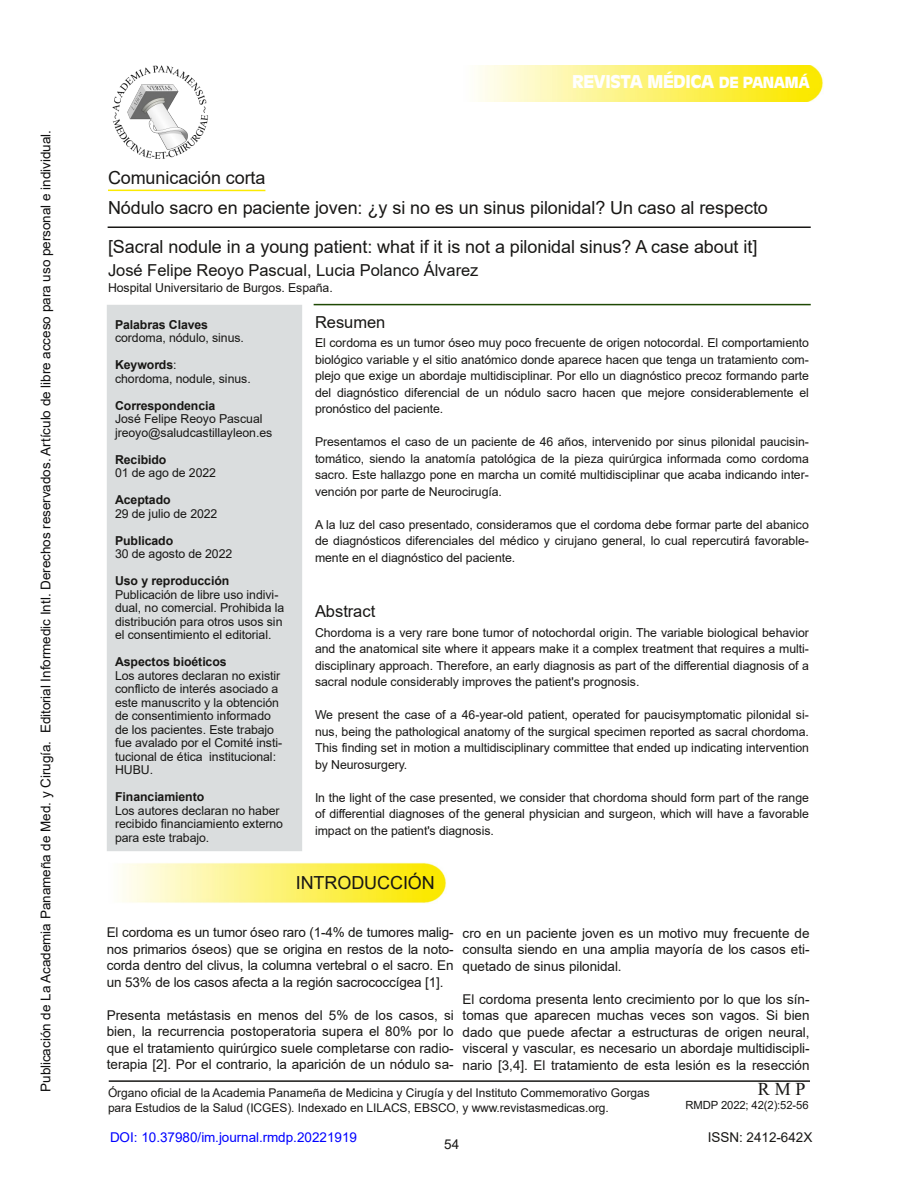
<style>
.page{position:relative;width:918px;height:1188px;background:#fff}
.page>*{position:absolute;margin:0;border:0;box-sizing:border-box;transform-origin:0 0}
.t1{font:18px/30px "Arial";letter-spacing:-.005em;color:#181715}
.t2{font:18px "Times New Roman";color:#181715}
.t3{font:700 17.25px "Antique Olive";letter-spacing:-.025em;color:#fff}
.t4{font:16.5px "Arial";color:#181715}
.t5{font:13.5px/16.5px "Arial";color:#181715;text-align:justify}
.t6{font:13.5px "Arial";color:#0d0d0d}
.t7{font:13.5px "Arial";color:#00f}
.t8{font:12.3px/16.5px "Arial";letter-spacing:-.005em;color:#181715;text-align:justify}
.t9{font:700 12.3px "Arial";letter-spacing:-.005em;color:#181715}
.t10{font:12px/15px "Arial";letter-spacing:-.005em;color:#181715}
.t11{font:11.25px "Arial";letter-spacing:-.01em;color:#181715}
.s1{font-size:15px}
.s2{font-weight:700}
</style>
<div class="page">
<hr style="left:109px;top:1080px;width:701px;height:2px;background:#181715">
<img style="left:112px;top:65px;width:96px;height:94px">
<img style="left:476px;top:65px;width:347px;height:36px">
<hr style="left:108px;top:190px;width:157px;height:1px;background:#fbea02">
<hr style="left:314px;top:304px;width:497px;height:1px;background:#1f4904">
<hr style="left:108px;top:226px;width:703px;height:2px;background:#181715">
<div style="left:108px;top:306px;width:193px;height:544px;background:#daddde"></div>
<div style="left:107px;top:305px;width:195px;height:546px;border:2px solid #daddde"></div>
<img style="left:120px;top:863px;width:326px;height:40px">
<p class="t6" style="left:38px;top:1092px;width:963px;rotate:-90deg">Publicación de La Academia Panameña de Med. y Cirugía. Editorial Informedic Intl. Derechos reservados. Artículo de libre acceso para uso personal e individual.</p>
<h2 class="t3" style="left:572px;top:72px;width:239px">REVISTA MÉDICA <span class="s1">DE PANAMÁ</span></h2>
<h1 class="t1" style="left:108px;top:163px;width:661px">Comunicación corta<br>Nódulo sacro en paciente joven: ¿y si no es un sinus pilonidal? Un caso al respecto</h1>
<h1 class="t1" style="left:108px;top:232px;width:651px">[Sacral nodule in a young patient: what if it is not a pilonidal sinus? A case about it]</h1>
<h3 class="t4" style="left:108px;top:261px;width:372px">José Felipe Reoyo Pascual, Lucia Polanco Álvarez</h3>
<p class="t8" style="left:108px;top:280px;width:226px">Hospital Universitario de Burgos. España.</p>
<h3 class="t4" style="left:315px;top:313px;width:72px">Resumen</h3>
<p class="t8" style="left:315px;top:335px;width:495px">El cordoma es un tumor óseo muy poco frecuente de origen notocordal. El comportamiento biológico variable y el sitio anatómico donde aparece hacen que tenga un tratamiento com&shy;plejo que exige un abordaje multidisciplinar. Por ello un diagnóstico precoz formando parte del diagnóstico diferencial de un nódulo sacro hacen que mejore considerablemente el pronóstico del paciente.</p>
<p class="t8" style="left:315px;top:434px;width:495px">Presentamos el caso de un paciente de 46 años, intervenido por sinus pilonidal paucisin&shy;tomático, siendo la anatomía patológica de la pieza quirúrgica informada como cordoma sacro. Este hallazgo pone en marcha un comité multidisciplinar que acaba indicando inter&shy;vención por parte de Neurocirugía.</p>
<p class="t8" style="left:315px;top:516px;width:495px">A la luz del caso presentado, consideramos que el cordoma debe formar parte del abanico de diagnósticos diferenciales del médico y cirujano general, lo cual repercutirá favorable&shy;mente en el diagnóstico del paciente.</p>
<p class="t9" style="left:115px;top:317px;width:95px">Palabras Claves</p>
<p class="t8" style="left:115px;top:324px;width:130px;line-height:27px">cordoma, nódulo, sinus.<br><span class="s2">Keywords</span>:</p>
<p class="t8" style="left:115px;top:370px;width:137px">chordoma, nodule, sinus.</p>
<p class="t9" style="left:115px;top:398px;width:102px">Correspondencia</p>
<p class="t8" style="left:115px;top:412px;width:159px;line-height:13.5px">José Felipe Reoyo Pascual jreoyo@saludcastillayleon.es</p>
<p class="t9" style="left:115px;top:452px;width:53px">Recibido</p>
<p class="t8" style="left:115px;top:465px;width:103px">01 de ago de 2022</p>
<p class="t9" style="left:115px;top:493px;width:57px">Aceptado</p>
<p class="t8" style="left:115px;top:505px;width:104px">29 de julio de 2022</p>
<p class="t9" style="left:115px;top:533px;width:60px">Publicado</p>
<p class="t8" style="left:115px;top:546px;width:119px">30 de agosto de 2022</p>
<p class="t9" style="left:115px;top:574px;width:116px">Uso y reproducción</p>
<p class="t8" style="left:115px;top:588px;width:171px;line-height:13.5px;text-align:left">Publicación de libre uso indivi&shy;dual, no comercial. Prohibida la distribución para otros usos sin el consentimiento el editorial.</p>
<p class="t9" style="left:115px;top:655px;width:113px">Aspectos bioéticos</p>
<p class="t8" style="left:115px;top:669px;width:169px;line-height:13.5px;text-align:left">Los autores declaran no existir conflicto de interés asociado a este manuscrito y la obtención de consentimiento informado de los pacientes. Este trabajo fue avalado por el Comité insti&shy;tucional de ética institucional:<br>HUBU.</p>
<p class="t9" style="left:115px;top:790px;width:91px">Financiamiento</p>
<p class="t8" style="left:115px;top:804px;width:170px;line-height:13.5px;text-align:left">Los autores declaran no haber recibido financiamiento externo para este trabajo.</p>
<h3 class="t4" style="left:315px;top:602px;width:62px">Abstract</h3>
<p class="t8" style="left:315px;top:624px;width:495px">Chordoma is a very rare bone tumor of notochordal origin. The variable biological behavior and the anatomical site where it appears make it a complex treatment that requires a multi&shy;disciplinary approach. Therefore, an early diagnosis as part of the differential diagnosis of a sacral nodule considerably improves the patient's prognosis.</p>
<p class="t8" style="left:315px;top:707px;width:495px">We present the case of a 46-year-old patient, operated for paucisymptomatic pilonidal si&shy;nus, being the pathological anatomy of the surgical specimen reported as sacral chordoma.<br>This finding set in motion a multidisciplinary committee that ended up indicating intervention by Neurosurgery.</p>
<p class="t8" style="left:315px;top:789px;width:495px">In the light of the case presented, we consider that chordoma should form part of the range of differential diagnoses of the general physician and surgeon, which will have a favorable impact on the patient's diagnosis.</p>
<h1 class="t1" style="left:296px;top:868px;width:141px">INTRODUCCIÓN</h1>
<p class="t5" style="left:107px;top:924px;width:348px">El cordoma es un tumor óseo raro (1-4% de tumores malig&shy;nos primarios óseos) que se origina en restos de la noto&shy;corda dentro del clivus, la columna vertebral o el sacro. En un 53% de los casos afecta a la región sacrococcígea [1].</p>
<p class="t5" style="left:107px;top:1007px;width:349px">Presenta metástasis en menos del 5% de los casos, si bien, la recurrencia postoperatoria supera el 80% por lo que el tratamiento quirúrgico suele completarse con radio&shy;terapia [2]. Por el contrario, la aparición de un nódulo sa-</p>
<p class="t5" style="left:463px;top:925px;width:348px">cro en un paciente joven es un motivo muy frecuente de consulta siendo en una amplia mayoría de los casos eti&shy;quetado de sinus pilonidal.</p>
<p class="t5" style="left:463px;top:991px;width:348px">El cordoma presenta lento crecimiento por lo que los sín&shy;tomas que aparecen muchas veces son vagos. Si bien dado que puede afectar a estructuras de origen neural, visceral y vascular, es necesario un abordaje multidiscipli&shy;nario [3,4]. El tratamiento de esta lesión es la resección</p>
<p class="t10" style="left:108px;top:1085px;width:543px">Órgano oficial de la Academia Panameña de Medicina y Cirugía y del Instituto Commemorativo Gorgas para Estudios de la Salud (ICGES). Indexado en LILACS, EBSCO, y www.revistasmedicas.org.</p>
<h1 class="t2" style="left:758px;top:1079px;width:49px">RMP</h1>
<p class="t11" style="left:685px;top:1099px;width:125px">RMDP 2022; 42(2):52-56</p>
<p class="t7" style="left:110px;top:1130px;width:249px">DOI: 10.37980/im.journal.rmdp.20221919</p>
<p class="t5" style="left:708px;top:1129px;width:106px">ISSN: 2412-642X</p>
<p class="t5" style="left:444px;top:1136px;width:17px">54</p>
</div>
